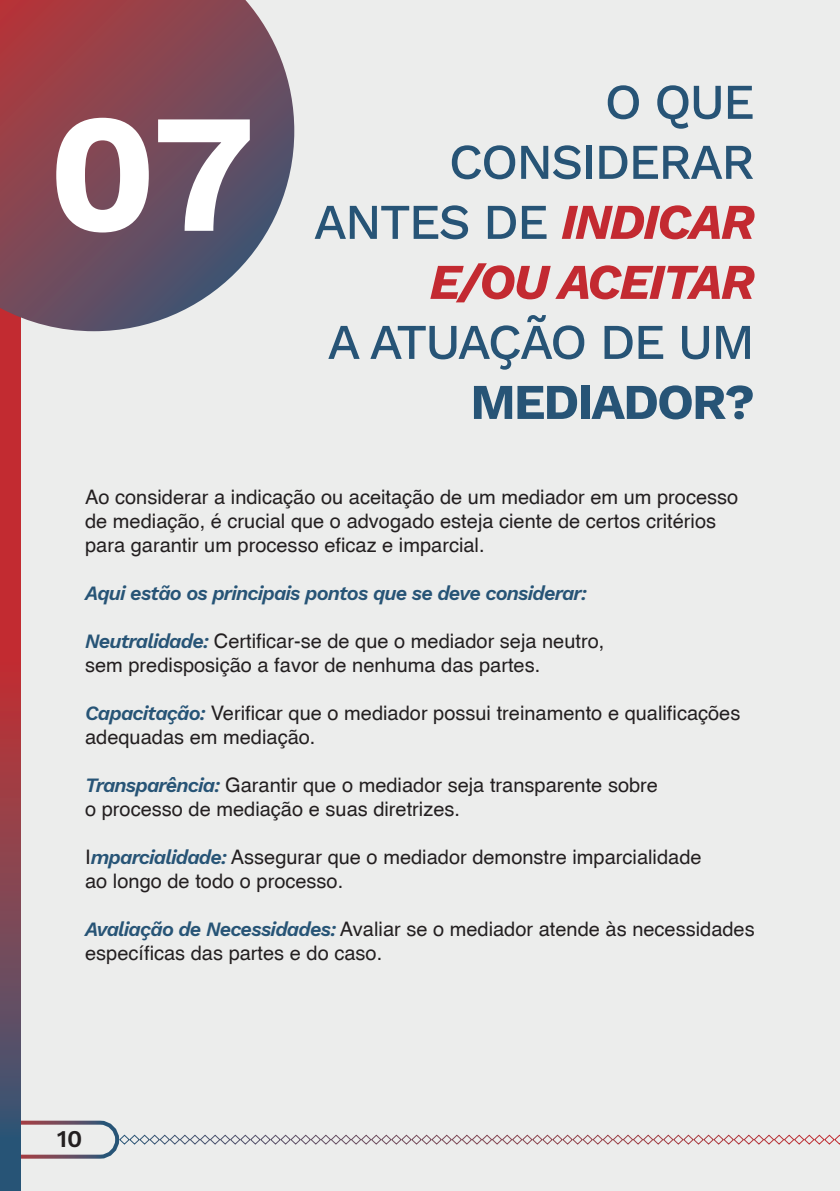
<style>
.page{position:relative;width:840px;height:1191px;background:#fff}
.page>*{position:absolute;margin:0;border:0;box-sizing:border-box;transform-origin:0 0}
.t1{font:700 168.8px "Work Sans";color:#fff}
.t2{font:500 50px/60px "Work Sans";letter-spacing:-.04em;color:#275476;text-align:right}
.t3{font:italic 700 50px "Work Sans";letter-spacing:-.04em;color:#c32a31}
.t4{font:600 24px "Work Sans";color:#231f20}
.t5{font:20px/24px "Helvetica";color:#231f20}
.t6{font:italic 600 20px "Work Sans";letter-spacing:-.04em;color:#275476}
.s1{font-weight:700;font-style:italic;color:#c32a31}
.s2{font-weight:700}
.s3{font-family:"Work Sans";font-weight:600;font-style:italic;color:#275476}
</style>
<div class="page">
<div style="left:0;top:0;width:839px;height:1191px;background:#ecedec"></div>
<svg style="left:0;top:331px;width:20px;height:860px;background:#983a46"></svg>
<svg style="left:0;top:1120px;width:839px;height:38px"></svg>
<svg style="left:0;top:0;width:294px;height:331px;background:#845967"></svg>
<p class="t1" style="left:48px;top:45px;width:208px">07</p>
<p class="t2" style="left:604px;top:70px;width:152px">O QUE</p>
<p class="t2" style="left:448px;top:130px;width:307px">CONSIDERAR</p>
<p class="t2" style="left:313px;top:190px;width:442px">ANTES DE <span class="s1">INDICAR</span></p>
<p class="t3" style="left:429px;top:244px;width:326px">E/OU ACEITAR</p>
<p class="t2" style="left:327px;top:310px;width:429px">A ATUAÇÃO DE UM<br><span class="s2">MEDIADOR?</span></p>
<p class="t5" style="left:85px;top:484px;width:654px">Ao considerar a indicação ou aceitação de um mediador em um processo de mediação, é crucial que o advogado esteja ciente de certos critérios para garantir um processo eficaz e imparcial.</p>
<p class="t6" style="left:85px;top:578px;width:503px">Aqui estão os principais pontos que se deve considerar:</p>
<p class="t5" style="left:85px;top:628px;width:520px"><span class="s3">Neutralidade:</span> Certificar-se de que o mediador seja neutro, sem predisposição a favor de nenhuma das partes.</p>
<p class="t5" style="left:85px;top:700px;width:656px"><span class="s3">Capacitação:</span> Verificar que o mediador possui treinamento e qualificações adequadas em mediação.</p>
<p class="t5" style="left:85px;top:772px;width:574px"><span class="s3">Transparência:</span> Garantir que o mediador seja transparente sobre o processo de mediação e suas diretrizes.</p>
<p class="t5" style="left:85px;top:844px;width:617px">I<span class="s3">mparcialidade:</span> Assegurar que o mediador demonstre imparcialidade ao longo de todo o processo.</p>
<p class="t5" style="left:85px;top:916px;width:670px"><span class="s3">Avaliação de Necessidades:</span> Avaliar se o mediador atende às necessidades específicas das partes e do caso.</p>
<p class="t4" style="left:57px;top:1120px;width:27px">10</p>
</div>
